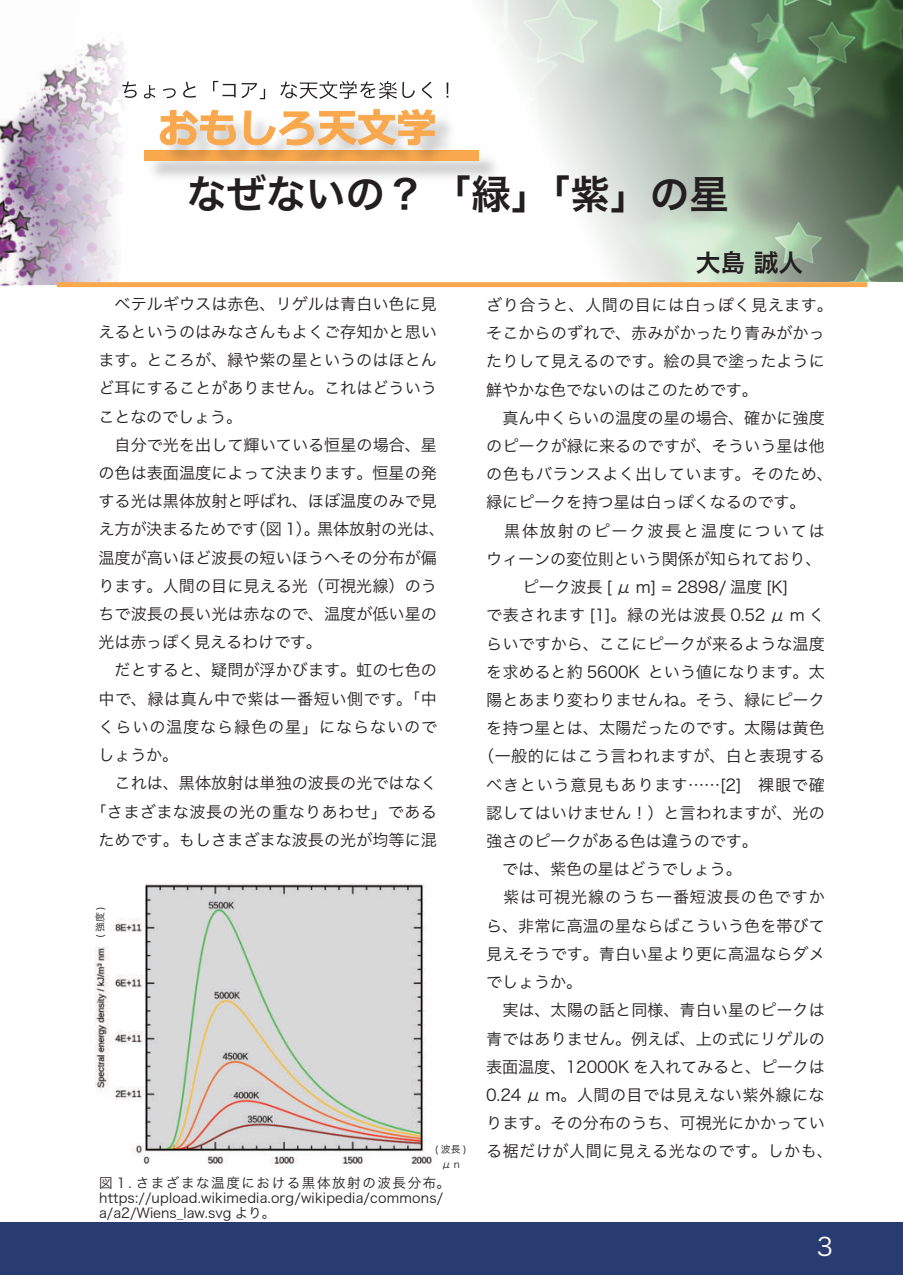
<style>
.page{position:relative;width:903px;height:1275px;background:#fff}
.page>*{position:absolute;margin:0;border:0;box-sizing:border-box;transform-origin:0 0}
.t1{font:39.73px "Hira Kaku Pro W6";color:#231f20}
.t2{font:24.85px "Hira Kaku Pro W6";color:#231f20}
.t3{font:24.85px "Hira Kaku Pro W3";color:#fff}
.t4{font:16.1px "Hira Kaku Pro W3";color:#231f20}
.t5{font:16.1px "Hira Kaku Pro W3";letter-spacing:.03em;color:#231f20}
.t6{font:16.1px "Hira Kaku Pro W3";letter-spacing:.025em;color:#231f20}
.t7{font:16.1px "Hira Kaku Pro W3";letter-spacing:.055em;color:#231f20}
.t8{font:16.1px "Hira Kaku Pro W3";letter-spacing:.045em;color:#231f20}
.t9{font:16.1px "Hira Kaku Pro W3";letter-spacing:.11em;color:#231f20}
.t10{font:13.65px/14.9px "Hira Kaku Pro W3";letter-spacing:.015em;color:#231f20}
.t11{font:9.97px/14.9px "Hira Kaku Pro W3";color:#231f20;text-align:center}
</style>
<div class="page">
<div style="left:0;top:1222px;width:903px;height:53px;background:#293c72"></div>
<img style="left:0;top:39px;width:160px;height:246px">
<img style="left:448px;top:0;width:455px;height:281px">
<div style="left:57px;top:282px;width:810px;height:5px;background:#f9a84e"></div>
<div style="left:146px;top:153px;width:355px;height:30px;background:#231f20;opacity:.25"></div>
<div style="left:144px;top:150px;width:335px;height:11px;background:#f9a84e"></div>
<div style="left:163px;top:113px;width:293px;height:54px;background:#231f20;opacity:.25"></div>
<svg style="left:160px;top:109px;width:275px;height:36px"></svg>
<svg style="left:122px;top:81px;width:326px;height:18px"></svg>
<img style="left:95px;top:883px;width:337px;height:281px">
<h1 class="t1" style="left:187px;top:158px;width:544px">なぜないの？ 「緑」「紫」の星</h1>
<p class="t4" style="left:98px;top:289px;width:340px">　ベテルギウスは赤色、リゲルは青白い色に見</p>
<p class="t4" style="left:98px;top:317px;width:340px">えるというのはみなさんもよくご存知かと思い</p>
<p class="t4" style="left:98px;top:346px;width:340px">ます。ところが、緑や紫の星というのはほとん</p>
<p class="t4" style="left:98px;top:374px;width:340px">ど耳にすることがありません。これはどういう</p>
<p class="t4" style="left:98px;top:402px;width:145px">ことなのでしょう。</p>
<p class="t4" style="left:98px;top:430px;width:340px">　自分で光を出して輝いている恒星の場合、星</p>
<p class="t4" style="left:98px;top:459px;width:340px">の色は表面温度によって決まります。恒星の発</p>
<p class="t4" style="left:98px;top:487px;width:340px">する光は黒体放射と呼ばれ、ほぼ温度のみで見</p>
<p class="t4" style="left:98px;top:515px;width:348px">え方が決まるためです（図 1）。黒体放射の光は、</p>
<p class="t4" style="left:98px;top:543px;width:340px">温度が高いほど波長の短いほうへその分布が偏</p>
<p class="t4" style="left:98px;top:571px;width:340px">ります。人間の目に見える光（可視光線）のう</p>
<p class="t4" style="left:98px;top:600px;width:340px">ちで波長の長い光は赤なので、温度が低い星の</p>
<p class="t4" style="left:98px;top:628px;width:225px">光は赤っぽく見えるわけです。</p>
<p class="t4" style="left:98px;top:656px;width:340px">　だとすると、疑問が浮かびます。虹の七色の</p>
<p class="t5" style="left:98px;top:684px;width:340px">中で、緑は真ん中で紫は一番短い側です。「中</p>
<p class="t7" style="left:98px;top:712px;width:340px">くらいの温度なら緑色の星」にならないので</p>
<p class="t4" style="left:98px;top:741px;width:81px">しょうか。</p>
<p class="t4" style="left:98px;top:769px;width:340px">　これは、黒体放射は単独の波長の光ではなく</p>
<p class="t6" style="left:90px;top:797px;width:348px">「さまざまな波長の光の重なりあわせ」である</p>
<p class="t4" style="left:98px;top:825px;width:340px">ためです。もしさまざまな波長の光が均等に混</p>
<p class="t11" style="left:92px;top:938px;width:33px;rotate:-90deg">(強度)</p>
<p class="t11" style="left:435px;top:1141px;width:33px">(波長) μn</p>
<p class="t10" style="left:99px;top:1174px;width:352px">図１. さまざまな温度における黒体放射の波長分布。https://upload.wikimedia.org/wikipedia/commons/ a/a2/Wiens_law.svg より。</p>
<h2 class="t2" style="left:696px;top:240px;width:109px">大島 誠人</h2>
<p class="t5" style="left:486px;top:291px;width:348px">ざり合うと、人間の目には白っぽく見えます。</p>
<p class="t4" style="left:486px;top:319px;width:340px">そこからのずれで、赤みがかったり青みがかっ</p>
<p class="t4" style="left:486px;top:347px;width:340px">たりして見えるのです。絵の具で塗ったように</p>
<p class="t4" style="left:486px;top:375px;width:273px">鮮やかな色でないのはこのためです。</p>
<p class="t4" style="left:486px;top:403px;width:340px">　真ん中くらいの温度の星の場合、確かに強度</p>
<p class="t4" style="left:486px;top:432px;width:340px">のピークが緑に来るのですが、そういう星は他</p>
<p class="t5" style="left:486px;top:460px;width:348px">の色もバランスよく出しています。そのため、</p>
<p class="t4" style="left:486px;top:488px;width:321px">緑にピークを持つ星は白っぽくなるのです。</p>
<p class="t9" style="left:486px;top:516px;width:340px">　黒体放射のピーク波長と温度については</p>
<p class="t4" style="left:486px;top:544px;width:337px">ウィーンの変位則という関係が知られており、</p>
<p class="t4" style="left:523px;top:573px;width:267px">ピーク波長 [ μ m] = 2898/ 温度 [K]</p>
<p class="t5" style="left:486px;top:601px;width:340px">で表されます [1]。緑の光は波長 0.52 μ m く</p>
<p class="t4" style="left:486px;top:629px;width:340px">らいですから、ここにピークが来るような温度</p>
<p class="t4" style="left:486px;top:657px;width:340px">を求めると約 5600K という値になります。太</p>
<p class="t4" style="left:486px;top:685px;width:340px">陽とあまり変わりませんね。そう、緑にピーク</p>
<p class="t4" style="left:486px;top:714px;width:340px">を持つ星とは、太陽だったのです。太陽は黄色</p>
<p class="t6" style="left:478px;top:742px;width:348px">（一般的にはこう言われますが、白と表現する</p>
<p class="t8" style="left:486px;top:770px;width:340px">べきという意見もあります……[2]　裸眼で確</p>
<p class="t4" style="left:486px;top:798px;width:340px">認してはいけません！）と言われますが、光の</p>
<p class="t4" style="left:486px;top:827px;width:273px">強さのピークがある色は違うのです。</p>
<p class="t4" style="left:486px;top:855px;width:257px">　では、紫色の星はどうでしょう。</p>
<p class="t7" style="left:486px;top:883px;width:340px">　紫は可視光線のうち一番短波長の色ですか</p>
<p class="t4" style="left:486px;top:911px;width:340px">ら、非常に高温の星ならばこういう色を帯びて</p>
<p class="t4" style="left:486px;top:939px;width:340px">見えそうです。青白い星より更に高温ならダメ</p>
<p class="t4" style="left:486px;top:968px;width:97px">でしょうか。</p>
<p class="t4" style="left:486px;top:996px;width:340px">　実は、太陽の話と同様、青白い星のピークは</p>
<p class="t4" style="left:486px;top:1024px;width:340px">青ではありません。例えば、上の式にリゲルの</p>
<p class="t4" style="left:486px;top:1052px;width:340px">表面温度、12000K を入れてみると、ピークは</p>
<p class="t6" style="left:486px;top:1080px;width:340px">0.24 μ m。人間の目では見えない紫外線にな</p>
<p class="t4" style="left:486px;top:1109px;width:340px">ります。その分布のうち、可視光にかかってい</p>
<p class="t5" style="left:486px;top:1137px;width:348px">る裾だけが人間に見える光なのです。しかも、</p>
<h2 class="t3" style="left:817px;top:1224px;width:18px">3</h2>
</div>
